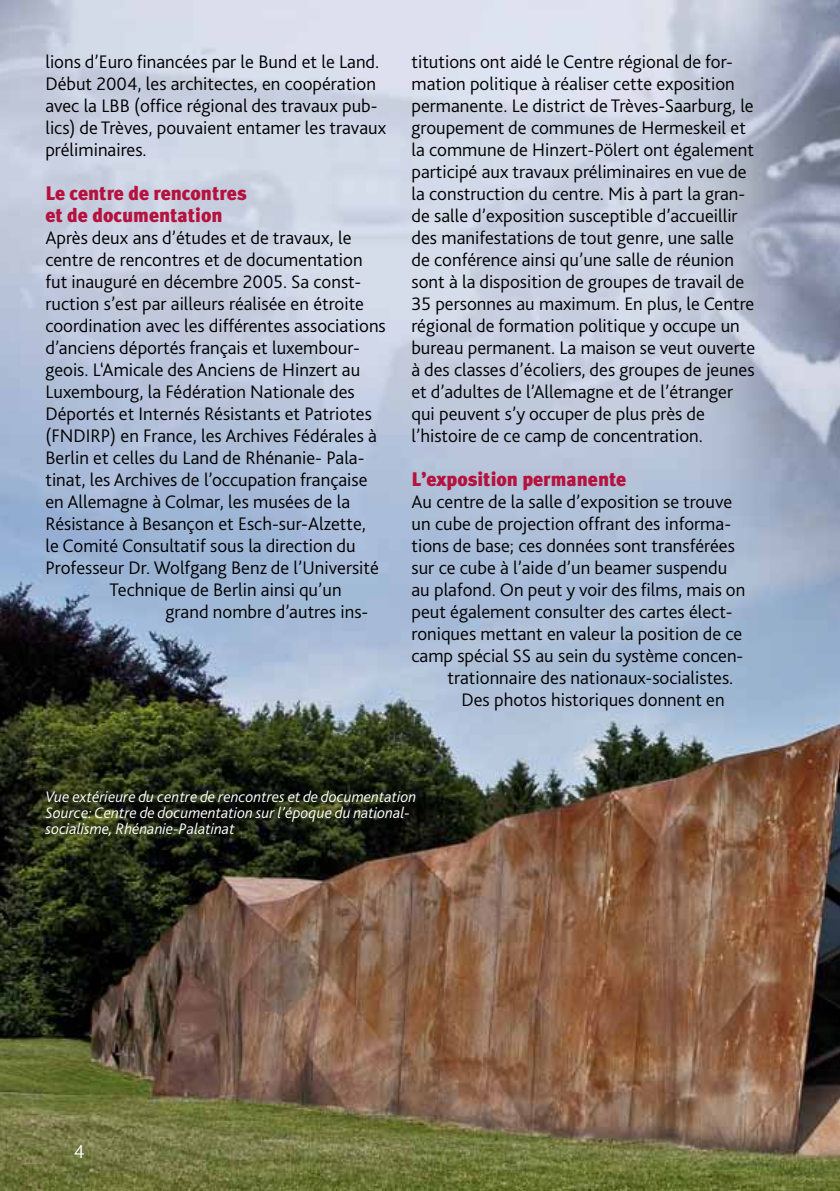
<style>
.page{position:relative;width:840px;height:1191px;background:#fff}
.page>*{position:absolute;margin:0;border:0;box-sizing:border-box;transform-origin:0 0}
.t1{font:900 19.6px/22px "Meta Plus";color:#b5123e}
.t2{font:300 19.6px "Bliss 2";color:#fff}
.t3{font:300 19px/22px "Bliss 2";color:#000}
.t4{font:italic 300 16px/16px "Bliss 2";color:#fff}
</style>
<div class="page">
<img style="left:0;top:0;width:839px;height:1191px">
<p class="t3" style="left:45px;top:50px;width:342px">lions d’Euro financées par le Bund et le Land.<br>Début 2004, les architectes, en coopération avec la LBB (office régional des travaux pub&shy;lics) de Trèves, pouvaient entamer les travaux préliminaires.</p>
<p class="t1" style="left:45px;top:182px;width:203px">Le centre de rencontres et de documentation</p>
<p class="t3" style="left:45px;top:226px;width:307px">Après deux ans d’études et de travaux, le</p>
<p class="t3" style="left:45px;top:248px;width:318px">centre de rencontres et de documentation</p>
<p class="t3" style="left:45px;top:270px;width:317px">fut inauguré en décembre 2005. Sa const-</p>
<p class="t3" style="left:45px;top:292px;width:320px">ruction s’est par ailleurs réalisée en étroite</p>
<p class="t3" style="left:45px;top:314px;width:342px">coordination avec les différentes associations</p>
<p class="t3" style="left:45px;top:336px;width:316px">d’anciens déportés français et luxembour-</p>
<p class="t3" style="left:45px;top:358px;width:316px">geois. L‘Amicale des Anciens de Hinzert au</p>
<p class="t3" style="left:45px;top:380px;width:311px">Luxembourg, la Fédération Nationale des</p>
<p class="t3" style="left:45px;top:402px;width:328px">Déportés et Internés Résistants et Patriotes</p>
<p class="t3" style="left:45px;top:424px;width:333px">(FNDIRP) en France, les Archives Fédérales à</p>
<p class="t3" style="left:45px;top:446px;width:320px">Berlin et celles du Land de Rhénanie- Pala-</p>
<p class="t3" style="left:45px;top:468px;width:323px">tinat, les Archives de l’occupation française</p>
<p class="t3" style="left:45px;top:490px;width:306px">en Allemagne à Colmar, les musées de la</p>
<p class="t3" style="left:45px;top:512px;width:322px">Résistance à Besançon et Esch-sur-Alzette,</p>
<p class="t3" style="left:45px;top:534px;width:312px">le Comité Consultatif sous la direction du</p>
<p class="t3" style="left:45px;top:556px;width:335px">Professeur Dr. Wolfgang Benz de l’Université</p>
<p class="t3" style="left:109px;top:578px;width:234px">Technique de Berlin ainsi qu’un</p>
<p class="t3" style="left:165px;top:600px;width:204px">grand nombre d’autres ins-</p>
<p class="t3" style="left:411px;top:50px;width:345px">titutions ont aidé le Centre régional de for&shy;mation politique à réaliser cette exposition permanente. Le district de Trèves-Saarburg, le groupement de communes de Hermeskeil et la commune de Hinzert-Pölert ont également participé aux travaux préliminaires en vue de la construction du centre. Mis à part la gran&shy;de salle d’exposition susceptible d’accueillir des manifestations de tout genre, une salle de conférence ainsi qu’une salle de réunion sont à la disposition de groupes de travail de 35 personnes au maximum. En plus, le Centre régional de formation politique y occupe un bureau permanent. La maison se veut ouverte à des classes d’écoliers, des groupes de jeunes et d’adultes de l’Allemagne et de l’étranger qui peuvent s’y occuper de plus près de l’histoire de ce camp de concentration.</p>
<p class="t1" style="left:411px;top:468px;width:216px">L’exposition permanente</p>
<p class="t3" style="left:411px;top:490px;width:322px">Au centre de la salle d’exposition se trouve</p>
<p class="t3" style="left:411px;top:512px;width:321px">un cube de projection offrant des informa-</p>
<p class="t3" style="left:411px;top:534px;width:325px">tions de base; ces données sont transférées</p>
<p class="t3" style="left:411px;top:556px;width:317px">sur ce cube à l’aide d’un beamer suspendu</p>
<p class="t3" style="left:411px;top:578px;width:335px">au plafond. On peut y voir des films, mais on</p>
<p class="t3" style="left:411px;top:600px;width:322px">peut également consulter des cartes élect-</p>
<p class="t3" style="left:411px;top:622px;width:332px">roniques mettant en valeur la position de ce</p>
<p class="t3" style="left:411px;top:644px;width:333px">camp spécial SS au sein du système concen-</p>
<p class="t3" style="left:447px;top:666px;width:287px">trationnaire des nationaux-socialistes.</p>
<p class="t3" style="left:461px;top:688px;width:264px">Des photos historiques donnent en</p>
<p class="t4" style="left:45px;top:788px;width:372px">Vue extérieure du centre de rencontres et de documentation<br>Source: Centre de documentation sur l’époque du national&shy;socialisme, Rhénanie-Palatinat</p>
<p class="t2" style="left:74px;top:1138px;width:12px">4</p>
</div>
